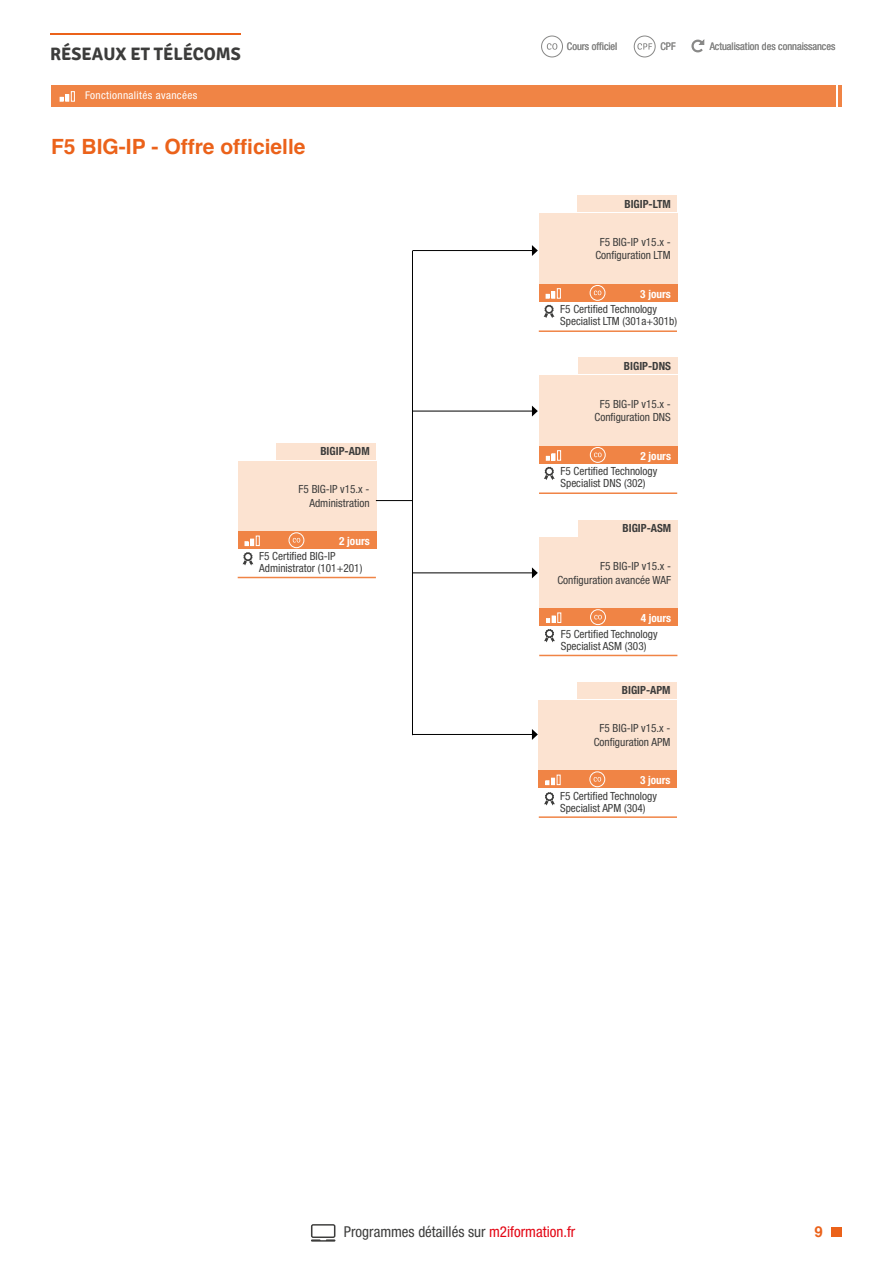
<style>
.page{position:relative;width:893px;height:1263px;background:#fff}
.page>*{position:absolute;margin:0;border:0;box-sizing:border-box;transform-origin:0 0}
.t1{font:700 21px "Helvetica";color:#eb621a}
.t2{font:700 18px "Signika";color:#3c3c3b}
.t3{font:condensed 15px "Helvetica Neue LT Std";color:#3c3c3b}
.t4{font:700 15px "Helvetica";color:#eb621a}
.t5{font:condensed 11.25px/12px "Helvetica Neue LT Std";color:#3c3c3b}
.t6{font:700 condensed 11.25px "Helvetica Neue LT Std";color:#3c3c3b}
.t7{font:700 condensed 11.25px "Helvetica Neue LT Std";color:#fff}
.t8{font:condensed 10.65px "Helvetica Neue LT Std";letter-spacing:.03em;color:#fff;scale:1.05 1}
.t9{font:condensed 10.5px "Helvetica Neue LT Std";color:#878786}
.s1{color:#e30513}
</style>
<div class="page">
<div style="left:541px;top:36px;width:22px;height:21px;border:1px solid #878786;border-radius:50%"></div>
<svg style="left:547px;top:43px;width:10px;height:7px"></svg>
<svg style="left:691px;top:39px;width:13px;height:13px"></svg>
<div style="left:634px;top:36px;width:22px;height:21px;border:1px solid #878786;border-radius:50%"></div>
<svg style="left:637px;top:43px;width:15px;height:7px"></svg>
<svg style="left:311px;top:1224px;width:24px;height:17px"></svg>
<hr style="left:50px;top:33px;width:190px;height:1px;background:#eb621a">
<div style="left:831px;top:1227px;width:11px;height:10px;background:#eb621a"></div>
<div style="left:51px;top:85px;width:791px;height:21px;background:#f08445"></div>
<svg style="left:60px;top:94px;width:9px;height:8px"></svg>
<div style="left:71px;top:91px;width:4px;height:10px;border:1px solid #fff"></div>
<div style="left:836px;top:85px;width:11px;height:21px;background:#fff"></div>
<hr style="left:838px;top:85px;width:4px;height:21px;background:#f08445">
<div style="left:238px;top:461px;width:138px;height:70px;background:#fce3d1"></div>
<div style="left:277px;top:443px;width:99px;height:16px;background:#fce3d1"></div>
<svg style="left:243px;top:552px;width:10px;height:13px"></svg>
<hr style="left:238px;top:577px;width:138px;height:1px;background:#f08445">
<div style="left:238px;top:531px;width:138px;height:18px;background:#f08445"></div>
<div style="left:289px;top:532px;width:15px;height:16px;border:1px solid #fff;border-radius:50%"></div>
<svg style="left:293px;top:538px;width:7px;height:4px"></svg>
<svg style="left:245px;top:539px;width:9px;height:7px"></svg>
<div style="left:256px;top:536px;width:4px;height:10px;border:1px solid #fff"></div>
<div style="left:539px;top:213px;width:138px;height:71px;background:#fce3d1"></div>
<div style="left:578px;top:196px;width:99px;height:16px;background:#fce3d1"></div>
<svg style="left:544px;top:305px;width:10px;height:13px"></svg>
<hr style="left:539px;top:330px;width:138px;height:2px;background:#f08445">
<div style="left:539px;top:284px;width:138px;height:18px;background:#f08445"></div>
<div style="left:590px;top:285px;width:15px;height:16px;border:1px solid #fff;border-radius:50%"></div>
<svg style="left:594px;top:291px;width:7px;height:4px"></svg>
<svg style="left:546px;top:291px;width:9px;height:7px"></svg>
<div style="left:557px;top:288px;width:4px;height:10px;border:1px solid #fff"></div>
<div style="left:539px;top:375px;width:138px;height:71px;background:#fce3d1"></div>
<div style="left:578px;top:358px;width:99px;height:16px;background:#fce3d1"></div>
<svg style="left:544px;top:467px;width:11px;height:13px"></svg>
<hr style="left:539px;top:492px;width:138px;height:2px;background:#f08445">
<div style="left:539px;top:446px;width:138px;height:18px;background:#f08445"></div>
<div style="left:590px;top:447px;width:15px;height:16px;border:1px solid #fff;border-radius:50%"></div>
<svg style="left:594px;top:453px;width:8px;height:4px"></svg>
<svg style="left:546px;top:453px;width:9px;height:7px"></svg>
<div style="left:557px;top:450px;width:4px;height:10px;border:1px solid #fff"></div>
<div style="left:539px;top:538px;width:139px;height:70px;background:#fce3d1"></div>
<div style="left:578px;top:520px;width:100px;height:16px;background:#fce3d1"></div>
<svg style="left:544px;top:629px;width:11px;height:13px"></svg>
<hr style="left:539px;top:655px;width:138px;height:1px;background:#f08445">
<div style="left:539px;top:608px;width:139px;height:18px;background:#f08445"></div>
<div style="left:590px;top:609px;width:16px;height:16px;border:1px solid #fff;border-radius:50%"></div>
<svg style="left:594px;top:615px;width:8px;height:4px"></svg>
<svg style="left:546px;top:616px;width:9px;height:7px"></svg>
<div style="left:557px;top:613px;width:4px;height:10px;border:1px solid #fff"></div>
<div style="left:539px;top:700px;width:138px;height:70px;background:#fce3d1"></div>
<div style="left:577px;top:682px;width:100px;height:16px;background:#fce3d1"></div>
<svg style="left:544px;top:792px;width:11px;height:13px"></svg>
<hr style="left:539px;top:816px;width:138px;height:2px;background:#f08445">
<div style="left:539px;top:770px;width:138px;height:18px;background:#f08445"></div>
<div style="left:590px;top:771px;width:15px;height:16px;border:1px solid #fff;border-radius:50%"></div>
<svg style="left:594px;top:777px;width:7px;height:4px"></svg>
<svg style="left:546px;top:775px;width:14px;height:10px"></svg>
<hr style="left:413px;top:411px;width:120px;height:1px;background:#000">
<svg style="left:532px;top:406px;width:6px;height:11px"></svg>
<hr style="left:412px;top:251px;width:1px;height:484px;background:#000">
<hr style="left:413px;top:572px;width:120px;height:1px;background:#000">
<svg style="left:532px;top:567px;width:6px;height:11px"></svg>
<hr style="left:413px;top:734px;width:120px;height:1px;background:#000">
<svg style="left:532px;top:729px;width:6px;height:11px"></svg>
<hr style="left:376px;top:500px;width:36px;height:1px;background:#000">
<hr style="left:413px;top:250px;width:120px;height:1px;background:#000">
<svg style="left:532px;top:245px;width:6px;height:11px"></svg>
<h2 class="t2" style="left:50px;top:43px;width:192px">RÉSEAUX ET TÉLÉCOMS</h2>
<p class="t9" style="left:567px;top:40px;width:52px">Cours officiel</p>
<p class="t9" style="left:660px;top:40px;width:17px">CPF</p>
<p class="t9" style="left:710px;top:40px;width:127px">Actualisation des connaissances</p>
<p class="t8" style="left:85px;top:89px;width:108px">Fonctionnalités avancées</p>
<h1 class="t1" style="left:51px;top:133px;width:256px">F5 BIG-IP - Offre officielle</h1>
<p class="t6" style="left:624px;top:197px;width:48px">BIGIP-LTM</p>
<p class="t5" style="left:595px;top:235px;width:77px;line-height:13.5px;text-align:center">F5 BIG-IP v15.x -<br>Configuration LTM</p>
<p class="t7" style="left:640px;top:287px;width:32px">3 jours</p>
<p class="t5" style="left:560px;top:303px;width:118px">F5 Certified Technology<br>Specialist LTM (301a+301b)</p>
<p class="t6" style="left:624px;top:359px;width:49px">BIGIP-DNS</p>
<p class="t6" style="left:320px;top:444px;width:51px">BIGIP-ADM</p>
<p class="t5" style="left:299px;top:482px;width:72px;line-height:13.5px;text-align:right">F5 BIG-IP v15.x -<br>Administration</p>
<p class="t7" style="left:339px;top:534px;width:32px">2 jours</p>
<p class="t5" style="left:259px;top:550px;width:105px">F5 Certified BIG-IP<br>Administrator (101+201)</p>
<p class="t5" style="left:594px;top:397px;width:78px;line-height:13.5px;text-align:center">F5 BIG-IP v15.x -<br>Configuration DNS</p>
<p class="t7" style="left:640px;top:449px;width:32px">2 jours</p>
<p class="t5" style="left:560px;top:465px;width:98px">F5 Certified Technology<br>Specialist DNS (302)</p>
<p class="t6" style="left:622px;top:521px;width:50px">BIGIP-ASM</p>
<p class="t5" style="left:557px;top:559px;width:115px;line-height:13.5px;text-align:right">F5 BIG-IP v15.x -<br>Configuration avancée WAF</p>
<p class="t7" style="left:641px;top:611px;width:32px">4 jours</p>
<p class="t5" style="left:561px;top:628px;width:98px">F5 Certified Technology<br>Specialist ASM (303)</p>
<p class="t6" style="left:622px;top:683px;width:50px">BIGIP-APM</p>
<p class="t5" style="left:594px;top:721px;width:78px;line-height:13.5px;text-align:center">F5 BIG-IP v15.x -<br>Configuration APM</p>
<p class="t7" style="left:640px;top:773px;width:32px">3 jours</p>
<p class="t5" style="left:560px;top:790px;width:98px">F5 Certified Technology<br>Specialist APM (304)</p>
<h3 class="t3" style="left:344px;top:1223px;width:233px">Programmes détaillés sur <span class="s1">m2iformation.fr</span></h3>
<h3 class="t4" style="left:814px;top:1222px;width:10px">9</h3>
</div>
